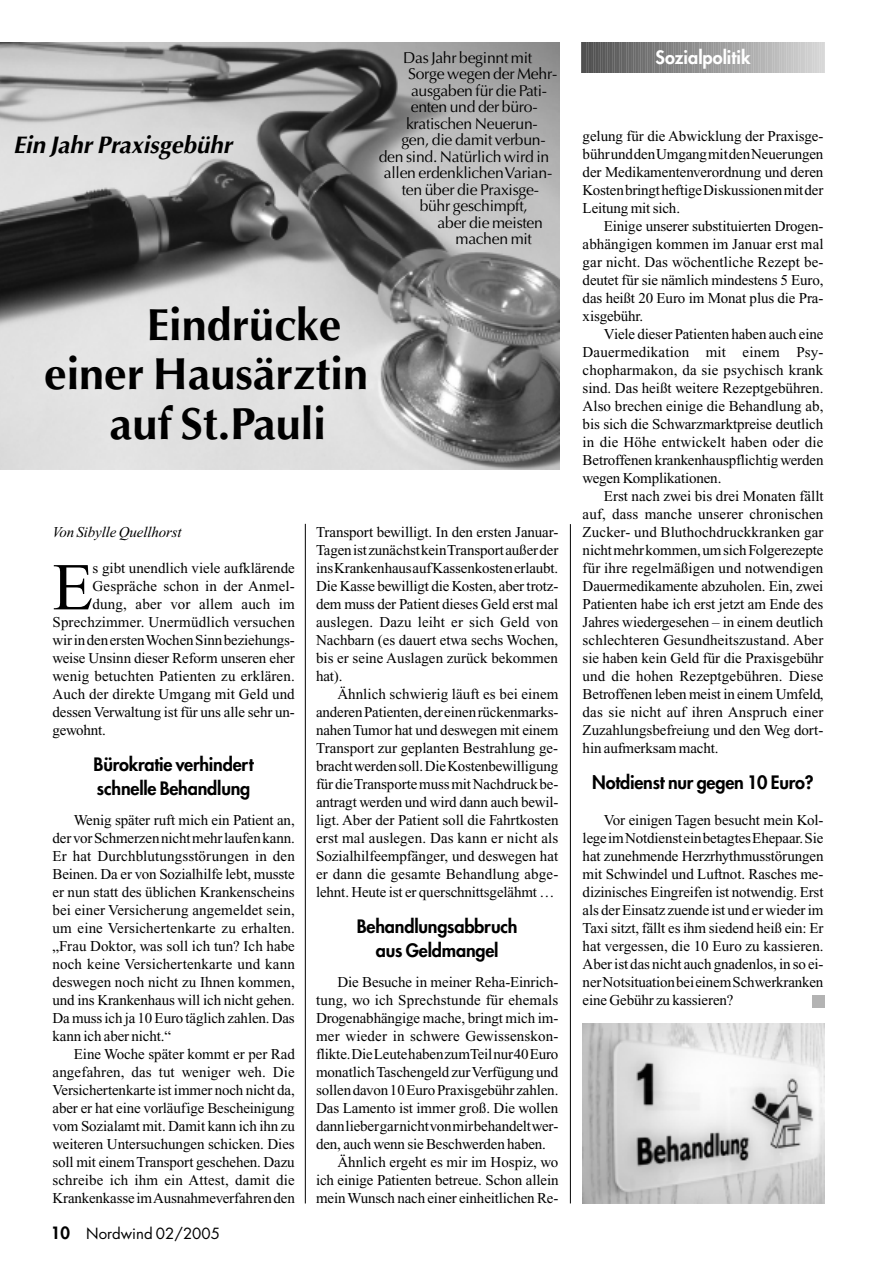
<style>
.page{position:relative;width:893px;height:1263px;background:#fff}
.page>*{position:absolute;margin:0;border:0;box-sizing:border-box;transform-origin:0 0}
.t1{font:66.9px "Times";color:#000}
.t2{font:700 45px "Optima";color:#000}
.t3{font:italic 700 24px "Optima";color:#000}
.t4{font:800 18px/24px "Futura";letter-spacing:-.01em;color:#000}
.t5{font:800 18px "Futura";color:#fff}
.t6{font:15.75px "Optima";letter-spacing:-.015em;color:#000}
.t7{font:15px/18px "Times";letter-spacing:-.01em;color:#000;text-align:justify}
.t8{font:15px "Times";letter-spacing:.01em;color:#000}
.t9{font:italic 15px "Times";letter-spacing:-.01em;color:#000}
.t10{font:15px "Futura";color:#000}
.s1{font-weight:800;font-size:16.5px}
</style>
<div class="page">
<img style="left:0;top:43px;width:560px;height:427px">
<hr style="left:305px;top:524px;width:1px;height:679px;background:#000">
<hr style="left:570px;top:524px;width:1px;height:679px;background:#000">
<svg style="left:581px;top:43px;width:244px;height:29px;background:#969696"></svg>
<img style="left:583px;top:1024px;width:242px;height:179px">
<div style="left:812px;top:995px;width:13px;height:12px;background:#b3b3b3"></div>
<h3 class="t3" style="left:13px;top:135px;width:220px">Ein Jahr Praxisgebühr</h3>
<p class="t6" style="left:403px;top:51px;width:131px">Das Jahr beginnt mit</p>
<p class="t6" style="left:408px;top:67px;width:151px">Sorge wegen der Mehr-</p>
<p class="t6" style="left:411px;top:84px;width:138px">ausgaben für die Pati-</p>
<p class="t6" style="left:411px;top:100px;width:128px">enten und der büro-</p>
<p class="t6" style="left:406px;top:117px;width:133px">kratischen Neuerun-</p>
<p class="t6" style="left:401px;top:133px;width:146px">gen, die damit verbun-</p>
<p class="t6" style="left:379px;top:150px;width:172px">den sind. Natürlich wird in</p>
<p class="t6" style="left:384px;top:166px;width:170px">allen erdenklichen Varian-</p>
<p class="t6" style="left:402px;top:183px;width:139px">ten über die Praxisge-</p>
<p class="t6" style="left:420px;top:199px;width:110px">bühr geschimpft,</p>
<p class="t6" style="left:438px;top:216px;width:107px">aber die meisten</p>
<p class="t6" style="left:455px;top:232px;width:78px">machen mit</p>
<h2 class="t2" style="left:147px;top:306px;width:196px">Eindrücke</h2>
<h2 class="t2" style="left:44px;top:356px;width:325px">einer Hausärztin</h2>
<h2 class="t2" style="left:110px;top:405px;width:217px">auf St.Pauli</h2>
<p class="t9" style="left:53px;top:527px;width:130px">Von Sibylle Quellhorst</p>
<h1 class="t1" style="left:53px;top:563px;width:42px">E</h1>
<p class="t7" style="left:93px;top:561px;width:204px">s gibt unendlich viele aufklärende</p>
<p class="t8" style="left:93px;top:581px;width:204px">Gespräche schon in der Anmel-</p>
<p class="t8" style="left:93px;top:599px;width:204px">dung, aber vor allem auch im</p>
<p class="t8" style="left:53px;top:617px;width:244px">Sprechzimmer. Unermüdlich versuchen</p>
<p class="t7" style="left:53px;top:633px;width:244px">wir in den ersten Wochen Sinn beziehungs-</p>
<p class="t7" style="left:53px;top:651px;width:244px">weise Unsinn dieser Reform unseren eher</p>
<p class="t8" style="left:53px;top:671px;width:244px">wenig betuchten Patienten zu erklären.</p>
<p class="t8" style="left:53px;top:689px;width:244px">Auch der direkte Umgang mit Geld und</p>
<p class="t7" style="left:53px;top:705px;width:244px">dessen Verwaltung ist für uns alle sehr un-</p>
<p class="t7" style="left:53px;top:723px;width:55px">gewohnt.</p>
<p class="t4" style="left:94px;top:754px;width:161px">Bürokratie verhindert schnelle Behandlung</p>
<p class="t7" style="left:53px;top:813px;width:244px;text-indent:21px">Wenig später ruft mich ein Patient an, der vor Schmerzen nicht mehr laufen kann.<br>Er hat Durchblutungsstörungen in den Beinen. Da er von Sozialhilfe lebt, musste er nun statt des üblichen Krankenscheins bei einer Versicherung angemeldet sein, um eine Versichertenkarte zu erhalten. „Frau Doktor, was soll ich tun? Ich habe noch keine Versichertenkarte und kann deswegen noch nicht zu Ihnen kommen, und ins Krankenhaus will ich nicht gehen.<br>Da muss ich ja 10 Euro täglich zahlen. Das kann ich aber nicht.“</p>
<p class="t7" style="left:53px;top:1047px;width:244px;text-indent:21px">Eine Woche später kommt er per Rad angefahren, das tut weniger weh. Die Versichertenkarte ist immer noch nicht da, aber er hat eine vorläufige Bescheinigung vom Sozialamt mit. Damit kann ich ihn zu weiteren Untersuchungen schicken. Dies soll mit einem Transport geschehen. Dazu schreibe ich ihm ein Attest, damit die Krankenkasse im Ausnahmeverfahren den</p>
<p class="t10" style="left:51px;top:1226px;width:170px"><span class="s1">10</span> Nordwind 02/2005</p>
<p class="t7" style="left:316px;top:525px;width:244px">Transport bewilligt. In den ersten Januar-Tagen ist zunächst kein Transport außer der ins Krankenhaus auf Kassenkosten erlaubt.<br>Die Kasse bewilligt die Kosten, aber trotz&shy;dem muss der Patient dieses Geld erst mal auslegen. Dazu leiht er sich Geld von Nachbarn (es dauert etwa sechs Wochen, bis er seine Auslagen zurück bekommen hat).</p>
<p class="t7" style="left:316px;top:687px;width:244px;text-indent:21px">Ähnlich schwierig läuft es bei einem anderen Patienten, der einen rückenmarks&shy;nahen Tumor hat und deswegen mit einem Transport zur geplanten Bestrahlung ge&shy;bracht werden soll. Die Kostenbewilligung für die Transporte muss mit Nachdruck be&shy;antragt werden und wird dann auch bewil&shy;ligt. Aber der Patient soll die Fahrtkosten erst mal auslegen. Das kann er nicht als Sozialhilfeempfänger, und deswegen hat er dann die gesamte Behandlung abge&shy;lehnt. Heute ist er querschnittsgelähmt …</p>
<p class="t4" style="left:357px;top:916px;width:162px;text-align:center">Behandlungsabbruch aus Geldmangel</p>
<p class="t7" style="left:337px;top:975px;width:223px">Die Besuche in meiner Reha-Einrich-</p>
<p class="t8" style="left:316px;top:995px;width:244px">tung, wo ich Sprechstunde für ehemals</p>
<p class="t7" style="left:316px;top:1011px;width:244px">Drogenabhängige mache, bringt mich im-</p>
<p class="t8" style="left:316px;top:1031px;width:244px">mer wieder in schwere Gewissenskon-</p>
<p class="t7" style="left:316px;top:1047px;width:244px">flikte. Die Leute haben zum Teil nur 40 Euro</p>
<p class="t7" style="left:316px;top:1065px;width:244px">monatlich Taschengeld zur Verfügung und</p>
<p class="t7" style="left:316px;top:1083px;width:244px">sollen davon 10 Euro Praxisgebühr zahlen.</p>
<p class="t7" style="left:316px;top:1101px;width:244px">Das Lamento ist immer groß. Die wollen</p>
<p class="t7" style="left:316px;top:1119px;width:244px">dann lieber gar nicht von mir behandelt wer-</p>
<p class="t7" style="left:316px;top:1137px;width:231px">den, auch wenn sie Beschwerden haben.</p>
<p class="t7" style="left:337px;top:1155px;width:223px">Ähnlich ergeht es mir im Hospiz, wo</p>
<p class="t7" style="left:316px;top:1173px;width:244px">ich einige Patienten betreue. Schon allein</p>
<p class="t7" style="left:316px;top:1191px;width:244px">mein Wunsch nach einer einheitlichen Re-</p>
<p class="t5" style="left:656px;top:49px;width:96px">Sozialpolitik</p>
<p class="t7" style="left:583px;top:129px;width:242px">gelung für die Abwicklung der Praxisge&shy;bühr und den Umgang mit den Neuerungen der Medikamentenverordnung und deren Kosten bringt heftige Diskussionen mit der Leitung mit sich.</p>
<p class="t7" style="left:583px;top:219px;width:242px;text-indent:21px">Einige unserer substituierten Drogen&shy;abhängigen kommen im Januar erst mal gar nicht. Das wöchentliche Rezept be&shy;deutet für sie nämlich mindestens 5 Euro, das heißt 20 Euro im Monat plus die Pra&shy;xisgebühr.</p>
<p class="t7" style="left:583px;top:327px;width:242px;text-indent:21px">Viele dieser Patienten haben auch eine Dauermedikation mit einem Psy&shy;chopharmakon, da sie psychisch krank sind. Das heißt weitere Rezeptgebühren.<br>Also brechen einige die Behandlung ab, bis sich die Schwarzmarktpreise deutlich in die Höhe entwickelt haben oder die Betroffenen krankenhauspflichtig werden wegen Komplikationen.</p>
<p class="t7" style="left:583px;top:489px;width:243px;text-indent:21px">Erst nach zwei bis drei Monaten fällt auf, dass manche unserer chronischen Zucker- und Bluthochdruckkranken gar nicht mehr kommen, um sich Folgerezepte für ihre regelmäßigen und notwendigen Dauermedikamente abzuholen. Ein, zwei Patienten habe ich erst jetzt am Ende des Jahres wiedergesehen – in einem deutlich schlechteren Gesundheitszustand. Aber sie haben kein Geld für die Praxisgebühr und die hohen Rezeptgebühren. Diese Betroffenen leben meist in einem Umfeld, das sie nicht auf ihren Anspruch einer Zuzahlungsbefreiung und den Weg dort&shy;hin aufmerksam macht.</p>
<p class="t4" style="left:592px;top:772px;width:223px">Notdienst nur gegen 10 Euro?</p>
<p class="t7" style="left:583px;top:813px;width:243px;text-indent:21px">Vor einigen Tagen besucht mein Kol&shy;lege im Notdienst ein betagtes Ehepaar. Sie hat zunehmende Herzrhythmusstörungen mit Schwindel und Luftnot. Rasches me&shy;dizinisches Eingreifen ist notwendig. Erst als der Einsatz zuende ist und er wieder im Taxi sitzt, fällt es ihm siedend heiß ein: Er hat vergessen, die 10 Euro zu kassieren.<br>Aber ist das nicht auch gnadenlos, in so ei&shy;ner Notsituation bei einem Schwerkranken eine Gebühr zu kassieren?</p>
</div>
